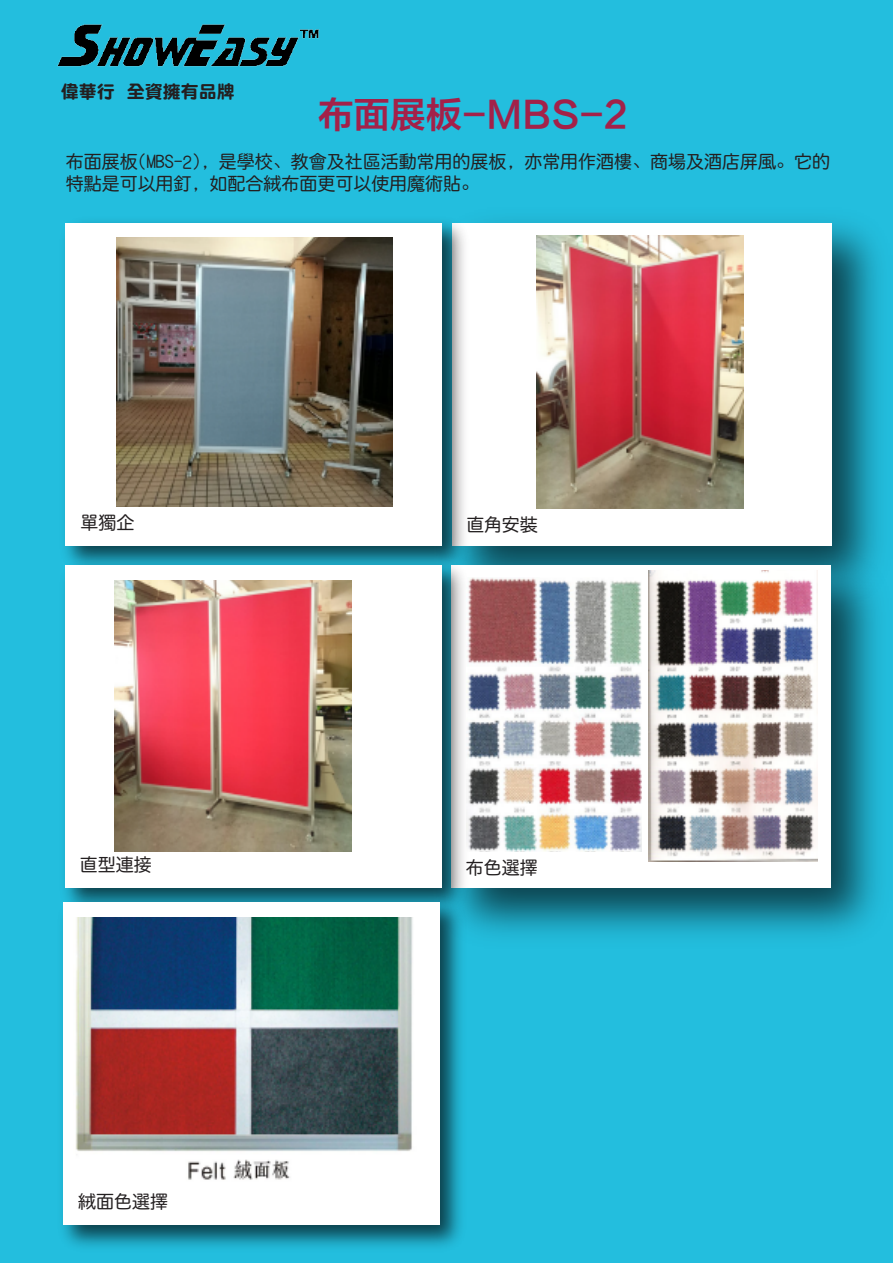
<style>
.page{position:relative;width:893px;height:1263px;background:#23bede}
.page>*{position:absolute;margin:0;border:0;box-sizing:border-box;transform-origin:0 0}
.t1{font:36px "FZLTZCHK GBK1 0";color:#a32149}
.t2{font:18px/21.6px "Qing Yuan Mono";color:#231f20}
.t3{font:18px "DF Yuan Std W9";color:#231f20}
</style>
<div class="page">
<div style="left:452px;top:223px;width:380px;height:322px;background:#fff"></div>
<img style="left:65px;top:218px;width:409px;height:335px">
<div style="left:66px;top:223px;width:376px;height:322px;background:#fff"></div>
<img style="left:117px;top:238px;width:275px;height:268px">
<img style="left:537px;top:235px;width:206px;height:274px">
<img style="left:425px;top:539px;width:462px;height:396px">
<div style="left:451px;top:565px;width:380px;height:323px;background:#fff"></div>
<img style="left:65px;top:553px;width:408px;height:367px">
<div style="left:65px;top:565px;width:376px;height:323px;background:#fff"></div>
<img style="left:115px;top:580px;width:236px;height:271px">
<img style="left:466px;top:578px;width:176px;height:273px">
<img style="left:63px;top:891px;width:409px;height:356px">
<div style="left:63px;top:902px;width:377px;height:323px;background:#fff"></div>
<img style="left:75px;top:917px;width:338px;height:263px">
<img style="left:648px;top:570px;width:170px;height:291px">
<img style="left:57px;top:24px;width:262px;height:43px">
<p class="t3" style="left:61px;top:82px;width:175px">偉華行 全資擁有品牌</p>
<h1 class="t1" style="left:318px;top:95px;width:311px">布面展板-MBS-2</h1>
<p class="t2" style="left:66px;top:152px;width:766px">布面展板(MBS-2)，是學校、教會及社區活動常用的展板，亦常用作酒樓、商場及酒店屏風。它的特點是可以用釘，如配合絨布面更可以使用魔術貼。</p>
<p class="t2" style="left:80px;top:512px;width:55px">單獨企</p>
<p class="t2" style="left:466px;top:515px;width:73px">直角安裝</p>
<p class="t2" style="left:80px;top:854px;width:73px">直型連接</p>
<p class="t2" style="left:466px;top:857px;width:73px">布色選擇</p>
<p class="t2" style="left:78px;top:1192px;width:91px">絨面色選擇</p>
</div>
